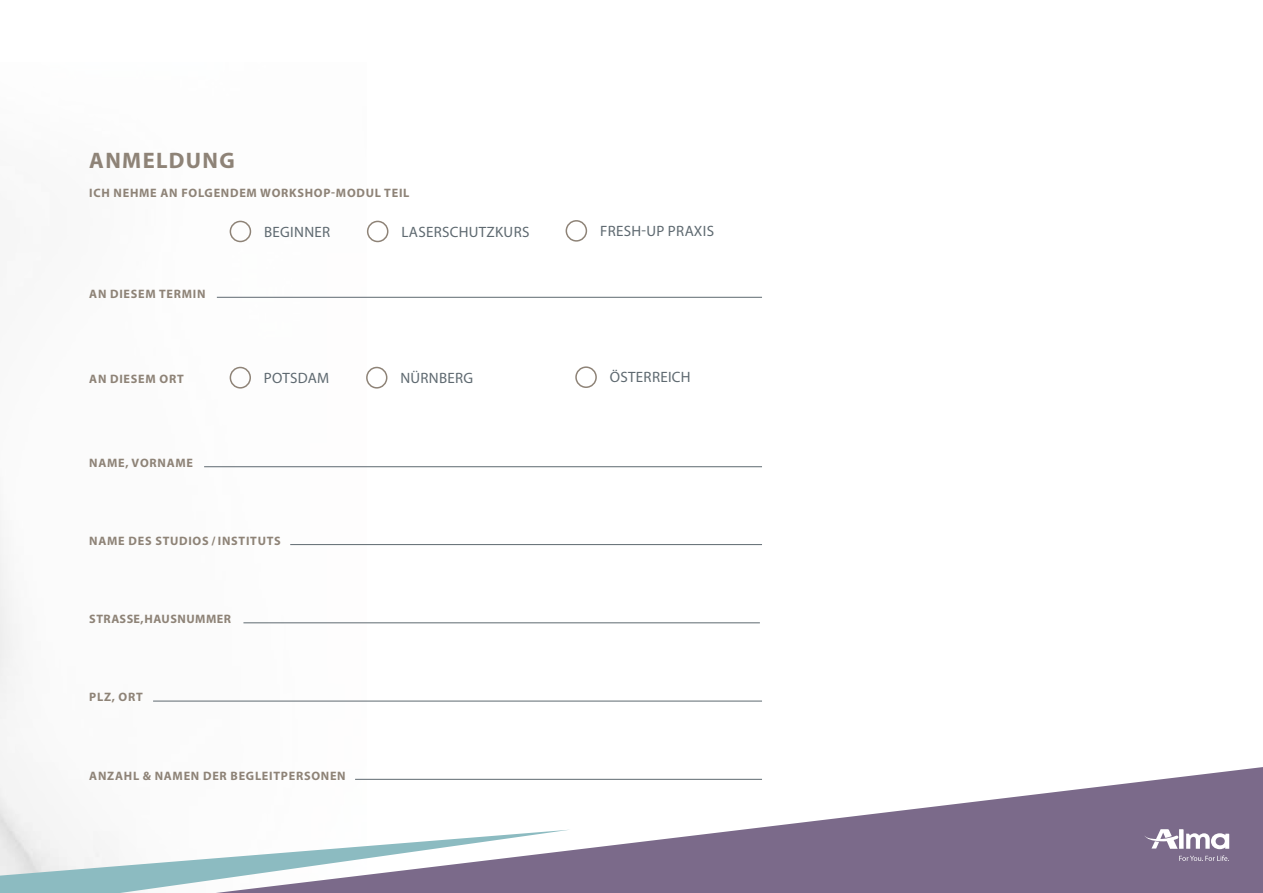
<style>
.page{position:relative;width:1263px;height:893px;background:#fff}
.page>*{position:absolute;margin:0;border:0;box-sizing:border-box;transform-origin:0 0}
.t1{font:700 22.5px "Myriad Pro";letter-spacing:.06em;color:#8e8377}
.t2{font:15px "Myriad Pro";letter-spacing:.02em;color:#5e6970}
.t3{font:700 12.3px "Myriad Pro";letter-spacing:.06em;color:#8e8377}
.t4{font:700 12.3px "Myriad Pro";letter-spacing:.04em;color:#8e8377}
</style>
<div class="page">
<img style="left:0;top:220px;width:367px;height:610px">
<hr style="left:204px;top:466px;width:558px;height:1px;background:#5e6970">
<hr style="left:290px;top:544px;width:472px;height:1px;background:#5e6970">
<hr style="left:243px;top:622px;width:517px;height:1px;background:#5e6970">
<hr style="left:153px;top:701px;width:609px;height:1px;background:#5e6970">
<div style="left:230px;top:367px;width:21px;height:22px;border:2px solid #8e8377;border-radius:50%"></div>
<div style="left:366px;top:367px;width:21px;height:22px;border:2px solid #8e8377;border-radius:50%"></div>
<hr style="left:217px;top:297px;width:545px;height:1px;background:#5e6970">
<div style="left:230px;top:221px;width:21px;height:21px;border:2px solid #8e8377;border-radius:50%"></div>
<div style="left:367px;top:221px;width:21px;height:21px;border:2px solid #8e8377;border-radius:50%"></div>
<div style="left:566px;top:220px;width:21px;height:22px;border:2px solid #8e8377;border-radius:50%"></div>
<div style="left:575px;top:366px;width:22px;height:22px;border:2px solid #8e8377;border-radius:50%"></div>
<svg style="left:0;top:830px;width:216px;height:63px"></svg>
<svg style="left:216px;top:767px;width:1047px;height:126px"></svg>
<svg style="left:1144px;top:829px;width:85px;height:20px"></svg>
<svg style="left:1179px;top:855px;width:50px;height:6px"></svg>
<h1 class="t1" style="left:89px;top:146px;width:147px">ANMELDUNG</h1>
<p class="t3" style="left:89px;top:185px;width:322px">ICH NEHME AN FOLGENDEM WORKSHOP-MODUL TEIL</p>
<p class="t3" style="left:89px;top:285px;width:118px">AN DIESEM TERMIN</p>
<p class="t2" style="left:264px;top:222px;width:68px">BEGINNER</p>
<p class="t2" style="left:401px;top:222px;width:129px">LASERSCHUTZKURS</p>
<p class="t2" style="left:600px;top:222px;width:115px">FRESH-UP PRAXIS</p>
<p class="t3" style="left:89px;top:371px;width:96px">AN DIESEM ORT</p>
<p class="t2" style="left:264px;top:368px;width:67px">POTSDAM</p>
<p class="t2" style="left:400px;top:368px;width:74px">NÜRNBERG</p>
<p class="t3" style="left:89px;top:455px;width:105px">NAME, VORNAME</p>
<p class="t3" style="left:89px;top:533px;width:193px">NAME DES STUDIOS / INSTITUTS</p>
<p class="t4" style="left:89px;top:611px;width:143px">STRASSE, HAUSNUMMER</p>
<p class="t3" style="left:89px;top:689px;width:55px">PLZ, ORT</p>
<p class="t3" style="left:89px;top:767px;width:258px">ANZAHL &amp; NAMEN DER BEGLEITPERSONEN</p>
<p class="t2" style="left:610px;top:368px;width:82px">ÖSTERREICH</p>
</div>
